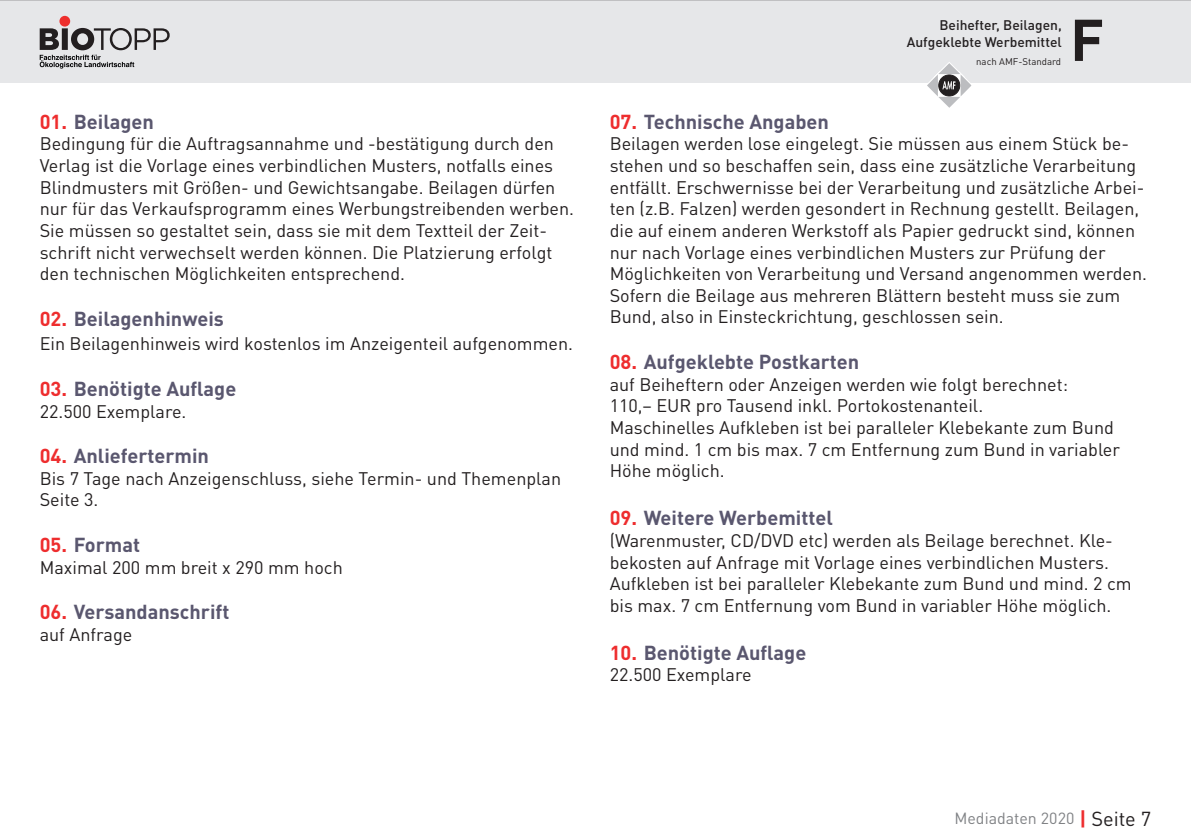
<style>
.page{position:relative;width:1191px;height:840px;background:#fff}
.page>*{position:absolute;margin:0;border:0;box-sizing:border-box;transform-origin:0 0}
.t1{font:700 57.8px "DIN Pro";color:#231f20}
.t2{font:700 20px "DIN Pro";color:#5a576f}
.t3{font:18px/21.6px "DIN Pro";color:#231f20}
.t4{font:16px "DIN Pro";color:#808285}
.t5{font:500 13.8px/16.6px "DIN Pro";color:#231f20;text-align:right}
.t6{font:9.6px "DIN Pro";color:#231f20}
.s1{color:#ee2d2e}
.s2{font-weight:700;font-size:20px;color:#ee2d2e}
.s3{font-size:20px;color:#231f20}
</style>
<div class="page">
<div style="left:0;top:0;width:1191px;height:82px;background:#e6e7e9"></div>
<svg style="left:922px;top:62px;width:53px;height:46px"></svg>
<svg style="left:40px;top:28px;width:130px;height:40px"></svg>
<div style="left:59px;top:16px;width:11px;height:11px;background:#ee2f2d;border-radius:50%"></div>
<hr style="left:0;top:0;width:1191px;height:1px;background:#231f20">
<p class="t2" style="left:40px;top:108px;width:116px"><span class="s1">01.</span> Beilagen</p>
<p class="t3" style="left:40px;top:132px;width:536px">Bedingung für die Auftragsannahme und -bestätigung durch den Verlag ist die Vorlage eines verbindlichen Musters, notfalls eines Blindmusters mit Größen- und Gewichtsangabe. Beilagen dürfen nur für das Verkaufsprogramm eines Werbungstreibenden werben.<br>Sie müssen so gestaltet sein, dass sie mit dem Textteil der Zeit&shy;schrift nicht verwechselt werden können. Die Platzierung erfolgt den technischen Möglichkeiten entsprechend.</p>
<p class="t2" style="left:40px;top:305px;width:186px"><span class="s1">02.</span> Beilagenhinweis</p>
<p class="t3" style="left:40px;top:332px;width:535px">Ein Beilagenhinweis wird kostenlos im Anzeigenteil aufgenommen.</p>
<p class="t2" style="left:40px;top:375px;width:198px"><span class="s1">03.</span> Benötigte Auflage</p>
<p class="t3" style="left:40px;top:399px;width:148px">22.500 Exemplare.</p>
<p class="t2" style="left:40px;top:442px;width:171px"><span class="s1">04.</span> Anliefertermin</p>
<p class="t3" style="left:40px;top:466px;width:523px">Bis 7 Tage nach Anzeigenschluss, siehe Termin- und Themenplan<br>Seite 3.</p>
<p class="t2" style="left:40px;top:531px;width:102px"><span class="s1">05.</span> Format</p>
<p class="t3" style="left:40px;top:555px;width:305px">Maximal 200 mm breit x 290 mm hoch</p>
<p class="t2" style="left:40px;top:598px;width:191px"><span class="s1">06.</span> Versandanschrift</p>
<p class="t3" style="left:40px;top:622px;width:94px">auf Anfrage</p>
<p class="t5" style="left:906px;top:16px;width:156px">Beihefter, Beilagen,<br>Aufgeklebte Werbemittel</p>
<p class="t1" style="left:1070px;top:1px;width:36px">F</p>
<p class="t6" style="left:976px;top:55px;width:86px">nach AMF-Standard</p>
<p class="t2" style="left:609px;top:108px;width:221px"><span class="s1">07.</span> Technische Angaben</p>
<p class="t3" style="left:609px;top:132px;width:539px">Beilagen werden lose eingelegt. Sie müssen aus einem Stück be&shy;stehen und so beschaffen sein, dass eine zusätzliche Verarbeitung entfällt. Erschwernisse bei der Verarbeitung und zusätzliche Arbei&shy;ten (z.B. Falzen) werden gesondert in Rechnung gestellt. Beilagen, die auf einem anderen Werkstoff als Papier gedruckt sind, können nur nach Vorlage eines verbindlichen Musters zur Prüfung der Möglichkeiten von Verarbeitung und Versand angenommen werden.<br>Sofern die Beilage aus mehreren Blättern besteht muss sie zum Bund, also in Einsteckrichtung, geschlossen sein.</p>
<p class="t2" style="left:609px;top:348px;width:251px"><span class="s1">08.</span> Aufgeklebte Postkarten</p>
<p class="t3" style="left:609px;top:372px;width:460px">auf Beiheftern oder Anzeigen werden wie folgt berechnet:<br>110,– EUR pro Tausend inkl. Portokostenanteil.</p>
<p class="t3" style="left:609px;top:415px;width:512px">Maschinelles Aufkleben ist bei paralleler Klebekante zum Bund und mind. 1 cm bis max. 7 cm Entfernung zum Bund in variabler<br>Höhe möglich.</p>
<p class="t2" style="left:609px;top:504px;width:225px"><span class="s1">09.</span> Weitere Werbemittel</p>
<p class="t3" style="left:609px;top:528px;width:523px">(Warenmuster, CD/DVD etc) werden als Beilage berechnet. Kle&shy;bekosten auf Anfrage mit Vorlage eines verbindlichen Musters.<br>Aufkleben ist bei paralleler Klebekante zum Bund und mind. 2 cm bis max. 7 cm Entfernung vom Bund in variabler Höhe möglich.</p>
<p class="t2" style="left:609px;top:638px;width:198px"><span class="s1">10.</span> Benötigte Auflage</p>
<p class="t3" style="left:609px;top:663px;width:143px">22.500 Exemplare</p>
<p class="t4" style="left:954px;top:807px;width:198px">Mediadaten 2020 <span class="s2">|</span> <span class="s3">Seite 7</span></p>
</div>
